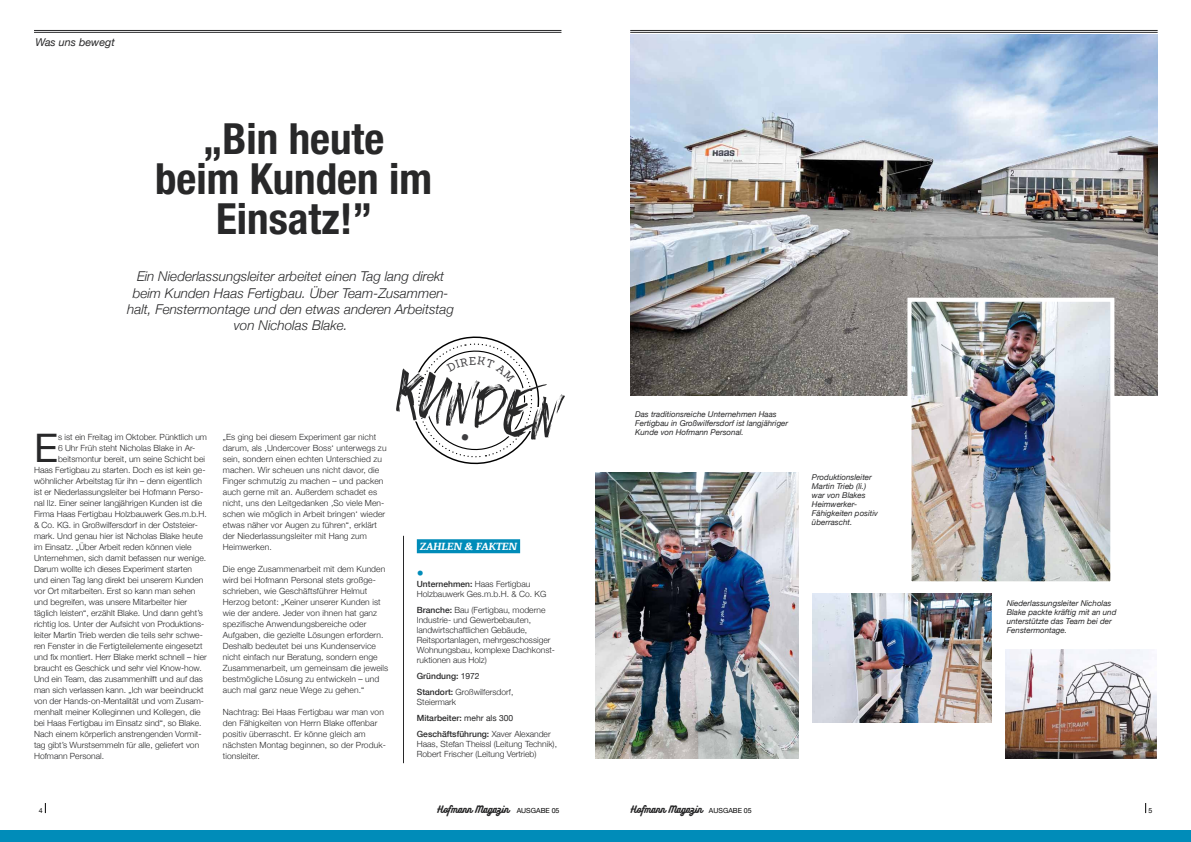
<style>
.page{position:relative;width:1191px;height:842px;background:#fff}
.page>*{position:absolute;margin:0;border:0;box-sizing:border-box;transform-origin:0 0}
.t1{font:700 condensed 43px/40px "Helvetica Neue LT Pro";color:#282829;text-align:center}
.t2{font:39.3px "Helvetica Neue";color:#282829}
.t3{font:300 14px "Helvetica Neue";color:#008cb9}
.t4{font:italic 300 13.5px/16.2px "Helvetica Neue";color:#282829;text-align:center}
.t5{font:italic 700 11px "Noticia Text";color:#fff}
.t6{font:italic 10.8px "Helvetica Neue";color:#282829}
.t7{font:8.8px "Bukhari Script";color:#282829}
.t8{font:300 8.5px/11px "Helvetica Neue";color:#282829}
.t9{font:500 8.5px/16px "Helvetica Neue";color:#282829}
.t10{font:italic 8px/9px "Helvetica Neue";color:#282829}
.t11{font:7px "Helvetica Neue";color:#000}
.s1{font-weight:500}
.s2{font-weight:400}
.s3{font-weight:300}
.s4{font-family:"Helvetica Neue";font-size:7px;color:#000}
</style>
<div class="page">
<hr style="left:630px;top:30px;width:527px;height:1px;background:#282829">
<hr style="left:630px;top:32px;width:527px;height:1px;background:#282829">
<hr style="left:34px;top:30px;width:527px;height:1px;background:#282829">
<hr style="left:34px;top:32px;width:527px;height:1px;background:#282829">
<div style="left:0;top:830px;width:1191px;height:12px;background:#008cb9"></div>
<img style="left:595px;top:472px;width:203px;height:286px">
<img style="left:630px;top:34px;width:527px;height:361px">
<img style="left:912px;top:303px;width:197px;height:277px">
<div style="left:907px;top:298px;width:207px;height:287px;border:4px solid #fff"></div>
<img style="left:812px;top:594px;width:180px;height:129px">
<div style="left:417px;top:539px;width:103px;height:14px;background:#008cb9"></div>
<hr style="left:403px;top:536px;width:1px;height:227px;background:#282829">
<img style="left:1005px;top:650px;width:151px;height:108px">
<svg style="left:396px;top:336px;width:169px;height:129px"></svg>
<p class="t6" style="left:35px;top:36px;width:81px">Was uns bewegt</p>
<h1 class="t1" style="left:155px;top:119px;width:278px">„Bin heute<br>beim Kunden im<br>Einsatz!”</h1>
<h3 class="t4" style="left:127px;top:268px;width:328px">Ein Niederlassungsleiter arbeitet einen Tag lang direkt beim Kunden Haas Fertigbau. Über Team-Zusammen&shy;halt, Fenstermontage und den etwas anderen Arbeitstag von Nicholas Blake.</h3>
<h2 class="t2" style="left:34px;top:425px;width:26px">E</h2>
<p class="t8" style="left:58px;top:431px;width:150px">s ist ein Freitag im Oktober. Pünktlich um</p>
<p class="t8" style="left:58px;top:442px;width:139px">6 Uhr Früh steht Nicholas Blake in Ar-</p>
<p class="t8" style="left:58px;top:453px;width:149px">beitsmontur bereit, um seine Schicht bei</p>
<p class="t8" style="left:34px;top:464px;width:173px">Haas Fertigbau zu starten. Doch es ist kein ge-</p>
<p class="t8" style="left:34px;top:475px;width:169px">wöhnlicher Arbeitstag für ihn – denn eigentlich</p>
<p class="t8" style="left:34px;top:486px;width:171px">ist er Niederlassungsleiter bei Hofmann Perso-</p>
<p class="t8" style="left:34px;top:497px;width:170px">nal Ilz. Einer seiner langjährigen Kunden ist die</p>
<p class="t8" style="left:34px;top:508px;width:174px">Firma Haas Fertigbau Holzbauwerk Ges.m.b.H.</p>
<p class="t8" style="left:34px;top:519px;width:165px">&amp; Co. KG. in Großwilfersdorf in der Oststeier-</p>
<p class="t8" style="left:34px;top:530px;width:170px">mark. Und genau hier ist Nicholas Blake heute</p>
<p class="t8" style="left:34px;top:541px;width:159px">im Einsatz. „Über Arbeit reden können viele</p>
<p class="t8" style="left:34px;top:552px;width:174px">Unternehmen, sich damit befassen nur wenige.</p>
<p class="t8" style="left:34px;top:563px;width:159px">Darum wollte ich dieses Experiment starten</p>
<p class="t8" style="left:34px;top:574px;width:171px">und einen Tag lang direkt bei unserem Kunden</p>
<p class="t8" style="left:34px;top:585px;width:163px">vor Ort mitarbeiten. Erst so kann man sehen</p>
<p class="t8" style="left:34px;top:596px;width:155px">und begreifen, was unsere Mitarbeiter hier</p>
<p class="t8" style="left:34px;top:607px;width:170px">täglich leisten“, erzählt Blake. Und dann geht’s</p>
<p class="t8" style="left:34px;top:618px;width:172px">richtig los. Unter der Aufsicht von Produktions-</p>
<p class="t8" style="left:34px;top:629px;width:170px">leiter Martin Trieb werden die teils sehr schwe-</p>
<p class="t8" style="left:34px;top:640px;width:170px">ren Fenster in die Fertigteilelemente eingesetzt</p>
<p class="t8" style="left:34px;top:651px;width:174px">und fix montiert. Herr Blake merkt schnell – hier</p>
<p class="t8" style="left:34px;top:662px;width:169px">braucht es Geschick und sehr viel Know-how.</p>
<p class="t8" style="left:34px;top:673px;width:170px">Und ein Team, das zusammenhilft und auf das</p>
<p class="t8" style="left:34px;top:684px;width:171px">man sich verlassen kann. „Ich war beeindruckt</p>
<p class="t8" style="left:34px;top:695px;width:172px">von der Hands-on-Mentalität und vom Zusam-</p>
<p class="t8" style="left:34px;top:706px;width:168px">menhalt meiner Kolleginnen und Kollegen, die</p>
<p class="t8" style="left:34px;top:717px;width:169px">bei Haas Fertigbau im Einsatz sind“, so Blake.</p>
<p class="t8" style="left:34px;top:728px;width:169px">Nach einem körperlich anstrengenden Vormit-</p>
<p class="t8" style="left:34px;top:739px;width:167px">tag gibt’s Wurstsemmeln für alle, geliefert von</p>
<p class="t8" style="left:34px;top:750px;width:72px">Hofmann Personal.</p>
<p class="t8" style="left:223px;top:431px;width:165px">„Es ging bei diesem Experiment gar nicht darum, als ‚Undercover Boss‘ unterwegs zu sein, sondern einen echten Unterschied zu machen. Wir scheuen uns nicht davor, die Finger schmutzig zu machen – und packen auch gerne mit an. Außerdem schadet es nicht, uns den Leitgedanken ‚So viele Men&shy;schen wie möglich in Arbeit bringen‘ wieder etwas näher vor Augen zu führen“, erklärt der Niederlassungsleiter mit Hang zum Heimwerken.</p>
<p class="t8" style="left:223px;top:563px;width:167px">Die enge Zusammenarbeit mit dem Kunden wird bei Hofmann Personal stets großge&shy;schrieben, wie Geschäftsführer Helmut Herzog betont: „Keiner unserer Kunden ist wie der andere. Jeder von ihnen hat ganz spezifische Anwendungsbereiche oder Aufgaben, die gezielte Lösungen erfordern.<br>Deshalb bedeutet bei uns Kundenservice nicht einfach nur Beratung, sondern enge Zusammenarbeit, um gemeinsam die jeweils bestmögliche Lösung zu entwickeln – und auch mal ganz neue Wege zu gehen.“</p>
<p class="t8" style="left:223px;top:706px;width:164px">Nachtrag: Bei Haas Fertigbau war man von den Fähigkeiten von Herrn Blake offenbar positiv überrascht. Er könne gleich am nächsten Montag beginnen, so der Produk&shy;tionsleiter.</p>
<p class="t5" style="left:420px;top:538px;width:99px">ZAHLEN &amp; FAKTEN</p>
<h3 class="t3" style="left:417px;top:565px;width:8px">•</h3>
<p class="t8" style="left:417px;top:579px;width:131px;line-height:10px"><span class="s1">Unternehmen:</span> Haas Fertigbau<br>Holzbauwerk Ges.m.b.H. &amp; Co. KG</p>
<p class="t8" style="left:417px;top:605px;width:140px;line-height:10px"><span class="s1">Branche:</span> Bau (Fertigbau, moderne<br>Industrie- und Gewerbebauten, landwirtschaftlichen Gebäude,<br>Reitsportanlagen, mehrgeschossiger<br>Wohnungsbau, komplexe Dachkonst&shy;ruktionen aus Holz)</p>
<p class="t9" style="left:417px;top:668px;width:98px">Gründung: <span class="s2">1972<br></span>Standort: <span class="s3">Großwilfersdorf,</span></p>
<p class="t9" style="left:417px;top:694px;width:135px"><span class="s3">Steiermark<br></span>Mitarbeiter: <span class="s2">mehr als 300<br></span>Geschäftsführung: <span class="s3">Xaver Alexander</span></p>
<p class="t8" style="left:417px;top:739px;width:142px;line-height:10px">Haas, Stefan Theissl (Leitung Technik),<br>Robert Frischer (Leitung Vertrieb)</p>
<p class="t10" style="left:635px;top:409px;width:155px">Das traditionsreiche Unternehmen Haas<br>Fertigbau in Großwilfersdorf ist langjähriger<br>Kunde von Hofmann Personal.</p>
<p class="t10" style="left:812px;top:473px;width:68px">Produktionsleiter<br>Martin Trieb (li.) war von Blakes<br>Heimwerker-<br>Fähigkeiten positiv überrascht.</p>
<p class="t10" style="left:1006px;top:598px;width:111px">Niederlassungsleiter Nicholas<br>Blake packte kräftig mit an und unterstützte das Team bei der<br>Fenstermontage.</p>
<p class="t11" style="left:39px;top:806px;width:5px">4</p>
<p class="t7" style="left:437px;top:804px;width:123px">Hofmann Magazin <span class="s4">AUSGABE 05</span></p>
<p class="t7" style="left:631px;top:804px;width:122px">Hofmann Magazin <span class="s4">AUSGABE 05</span></p>
<p class="t11" style="left:1148px;top:806px;width:5px">5</p>
</div>
